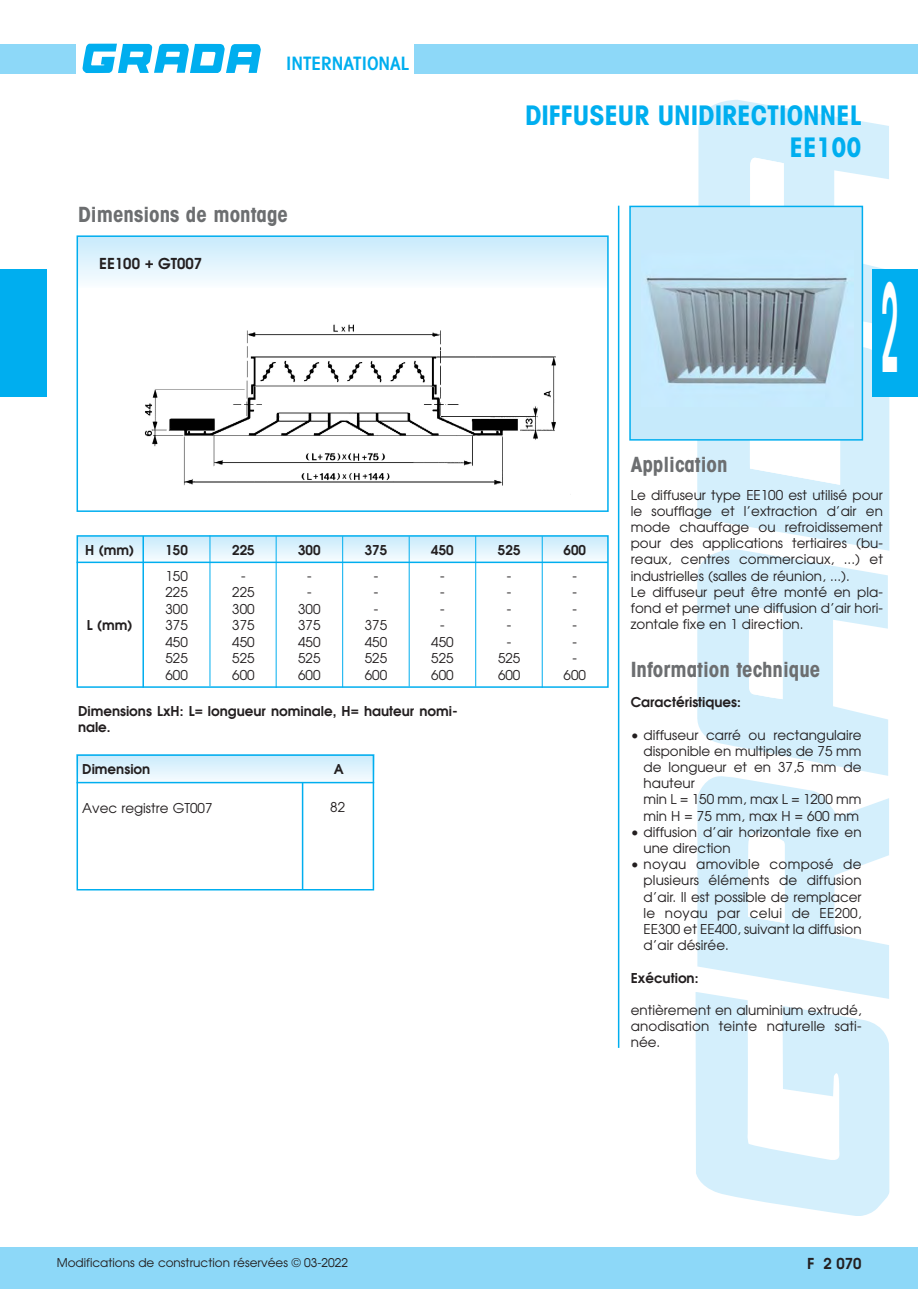
<style>
.page{position:relative;width:918px;height:1289px;background:#fff}
.page>*{position:absolute;margin:0;border:0;box-sizing:border-box;transform-origin:0 0}
.t1{font:600 120px "Avant Garde";color:#fff;scale:.25 1}
.t2{font:700 condensed 27px/32.4px "Avant Garde";color:#00aeef;text-align:right}
.t3{font:700 condensed 21px "Avant Garde";color:#6c6e70}
.t4{font:600 condensed 18.45px "Avant Garde";color:#00aeef}
.t5{font:600 15px "Avant Garde";color:#231f20}
.t6{font:13.5px/16.5px "Avant Garde";color:#231f20;text-align:center}
.t7{font:600 13.5px/16.2px "Avant Garde";color:#231f20}
.t8{font:12px "Avant Garde";color:#231f20}
</style>
<div class="page">
<svg style="left:696px;top:100px;width:193px;height:1116px"></svg>
<div style="left:0;top:44px;width:918px;height:30px;background:#8dd8f8"></div>
<div style="left:0;top:1247px;width:918px;height:41px;background:#8dd8f8"></div>
<div style="left:77px;top:38px;width:337px;height:44px;background:#fff"></div>
<svg style="left:83px;top:44px;width:178px;height:29px"></svg>
<div style="left:78px;top:536px;width:530px;height:26px;background:linear-gradient(to bottom,#c8eafc,#f5fbfe)"></div>
<div style="left:77px;top:535px;width:532px;height:153px;border:2px solid #00aeef"></div>
<div style="left:78px;top:236px;width:530px;height:52px;background:linear-gradient(to bottom,#c7eafc,#f9fcfe)"></div>
<svg style="left:80px;top:757px;width:291px;height:25px"></svg>
<div style="left:77px;top:754px;width:297px;height:136px;border:2px solid #00aeef"></div>
<div style="left:0;top:269px;width:47px;height:128px;background:#00aeef"></div>
<div style="left:630px;top:206px;width:232px;height:234px;background:#c6eafb"></div>
<img style="left:646px;top:276px;width:202px;height:108px">
<div style="left:629px;top:206px;width:234px;height:234px;border:2px solid #00aeef"></div>
<div style="left:77px;top:235px;width:532px;height:277px;border:2px solid #00aeef"></div>
<hr style="left:618px;top:206px;width:1px;height:841px;background:#00aeef">
<hr style="left:77px;top:561px;width:531px;height:2px;background:#00aeef">
<hr style="left:142px;top:536px;width:2px;height:151px;background:#00aeef">
<hr style="left:276px;top:536px;width:1px;height:151px;background:#00aeef">
<hr style="left:342px;top:536px;width:1px;height:151px;background:#00aeef">
<hr style="left:409px;top:536px;width:1px;height:150px;background:#00aeef">
<hr style="left:475px;top:536px;width:1px;height:150px;background:#00aeef">
<hr style="left:542px;top:536px;width:1px;height:151px;background:#00aeef">
<hr style="left:210px;top:535px;width:1px;height:151px;background:#00aeef">
<hr style="left:77px;top:782px;width:297px;height:1px;background:#00aeef">
<hr style="left:302px;top:782px;width:1px;height:107px;background:#00aeef">
<div style="left:872px;top:269px;width:46px;height:128px;background:#00aeef"></div>
<img style="left:144px;top:324px;width:427px;height:171px">
<h3 class="t4" style="left:286px;top:57px;width:125px">INTERNATIONAL</h3>
<h3 class="t3" style="left:78px;top:207px;width:211px">Dimensions de montage</h3>
<p class="t5" style="left:99px;top:257px;width:105px">EE100 + GT007</p>
<p class="t7" style="left:85px;top:543px;width:50px">H (mm)</p>
<p class="t7" style="left:87px;top:618px;width:47px">L (mm)</p>
<p class="t7" style="left:165px;top:543px;width:24px">150</p>
<p class="t6" style="left:165px;top:568px;width:24px;text-align:justify">150<br>225<br>300<br>375<br>450<br>525<br>600</p>
<p class="t7" style="left:232px;top:543px;width:24px">225</p>
<p class="t6" style="left:232px;top:568px;width:24px">-<br>225<br>300<br>375<br>450<br>525<br>600</p>
<p class="t7" style="left:298px;top:543px;width:24px">300</p>
<p class="t6" style="left:298px;top:568px;width:24px">-<br>-<br>300<br>375<br>450<br>525<br>600</p>
<p class="t7" style="left:365px;top:543px;width:24px">375</p>
<p class="t6" style="left:365px;top:568px;width:24px">-<br>-<br>-<br>375<br>450<br>525<br>600</p>
<p class="t7" style="left:431px;top:543px;width:24px">450</p>
<p class="t6" style="left:431px;top:568px;width:24px">-<br>-<br>-<br>-<br>450<br>525<br>600</p>
<p class="t7" style="left:78px;top:704px;width:381px">Dimensions LxH: L= longueur nominale, H= hauteur nomi&shy;nale.</p>
<p class="t7" style="left:82px;top:761px;width:70px">Dimension</p>
<p class="t6" style="left:82px;top:800px;width:132px">Avec registre GT007</p>
<p class="t7" style="left:334px;top:761px;width:11px">A</p>
<p class="t6" style="left:330px;top:800px;width:16px">82</p>
<h2 class="t2" style="left:525px;top:101px;width:338px">DIFFUSEUR UNIDIRECTIONNEL<br>EE100</h2>
<h3 class="t3" style="left:631px;top:457px;width:98px">Application</h3>
<h1 class="t1" style="left:881px;top:283px;width:69px">2</h1>
<p class="t7" style="left:498px;top:543px;width:24px">525</p>
<p class="t6" style="left:498px;top:568px;width:24px">-<br>-<br>-<br>-<br>-<br>525<br>600</p>
<p class="t7" style="left:564px;top:543px;width:24px">600</p>
<p class="t6" style="left:564px;top:568px;width:24px">-<br>-<br>-<br>-<br>-<br>-<br>600</p>
<p class="t6" style="left:631px;top:488px;width:254px;text-align:left">Le diffuseur type EE100 est utilisé pour le soufflage et l’extraction d’air en mode chauffage ou refroidissement pour des applications tertiaires (bu&shy;reaux, centres commerciaux, ...) et industrielles (salles de réunion, ...).<br>Le diffuseur peut être monté en pla&shy;fond et permet une diffusion d’air hori&shy;zontale fixe en 1 direction.</p>
<h3 class="t3" style="left:631px;top:661px;width:191px">Information technique</h3>
<p class="t7" style="left:631px;top:695px;width:112px">Caractéristiques:</p>
<p class="t6" style="left:644px;top:727px;width:220px;text-align:left;text-indent:-13px">• diffuseur carré ou rectangulaire disponible en multiples de 75 mm de longueur et en 37,5 mm de hauteur<br>min L = 150 mm, max L = 1200 mm min H = 75 mm, max H = 600 mm</p>
<p class="t6" style="left:644px;top:825px;width:220px;text-align:left;text-indent:-13px">• diffusion d’air horizontale fixe en une direction</p>
<p class="t6" style="left:644px;top:857px;width:220px;text-align:justify;text-indent:-13px">• noyau amovible composé de plusieurs éléments de diffusion d’air. Il est possible de remplacer le noyau par celui de EE200, EE300 et EE400, suivant la diffusion d’air désirée.</p>
<p class="t7" style="left:631px;top:970px;width:69px">Exécution:</p>
<p class="t6" style="left:631px;top:1003px;width:232px;text-align:justify">entièrement en aluminium extrudé, anodisation teinte naturelle sati&shy;née.</p>
<p class="t8" style="left:57px;top:1257px;width:293px">Modifications de construction réservées © 03-2022</p>
<p class="t5" style="left:807px;top:1257px;width:56px">F 2 070</p>
</div>
